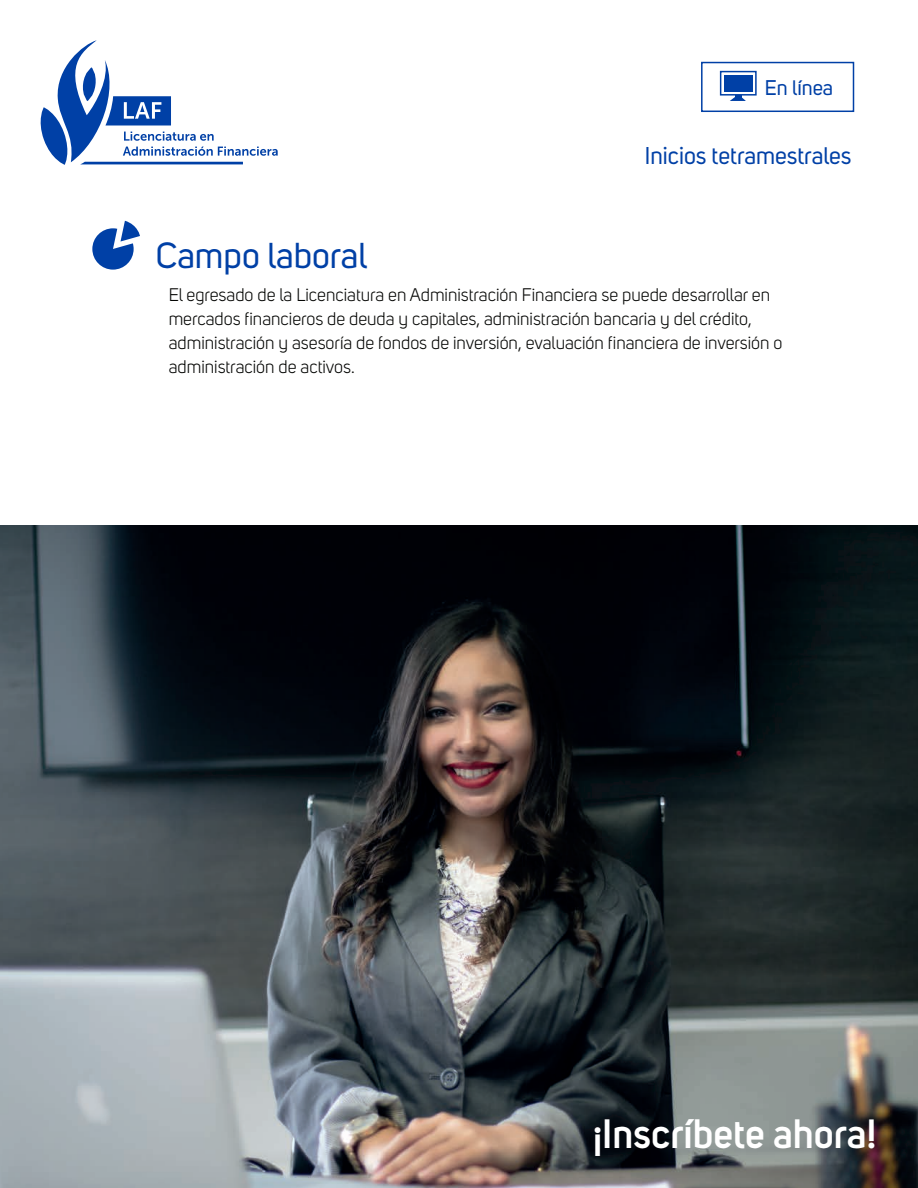
<style>
.page{position:relative;width:918px;height:1188px;background:#fff}
.page>*{position:absolute;margin:0;border:0;box-sizing:border-box;transform-origin:0 0}
.t1{font:600 40.5px "Uni Sans";color:#fff}
.t2{font:36px "Uni Sans";color:#0040a6}
.t3{font:24px "Uni Sans";color:#0040a6}
.t4{font:21px "Uni Sans";color:#0040a6}
.t5{font:18px/24px "Uni Sans";color:#040503}
</style>
<div class="page">
<img style="left:0;top:526px;width:918px;height:662px">
<div style="left:701px;top:62px;width:153px;height:50px;border:2px solid #0040a6"></div>
<div style="left:724px;top:75px;width:28px;height:17px;background:#0040a6"></div>
<div style="left:720px;top:71px;width:37px;height:25px;border:2px solid #0040a6"></div>
<svg style="left:730px;top:95px;width:16px;height:6px"></svg>
<svg style="left:92px;top:221px;width:48px;height:49px"></svg>
<svg style="left:40px;top:40px;width:238px;height:125px"></svg>
<p class="t4" style="left:765px;top:76px;width:70px">En línea</p>
<h3 class="t3" style="left:645px;top:142px;width:208px">Inicios tetramestrales</h3>
<h2 class="t2" style="left:156px;top:235px;width:213px">Campo laboral</h2>
<p class="t5" style="left:169px;top:283px;width:615px">El egresado de la Licenciatura en Administración Financiera se puede desarrollar en mercados financieros de deuda y capitales, administración bancaria y del crédito, administración y asesoría de fondos de inversión, evaluación financiera de inversión o administración de activos.</p>
<h1 class="t1" style="left:593px;top:1103px;width:285px">¡Inscríbete ahora!</h1>
</div>
